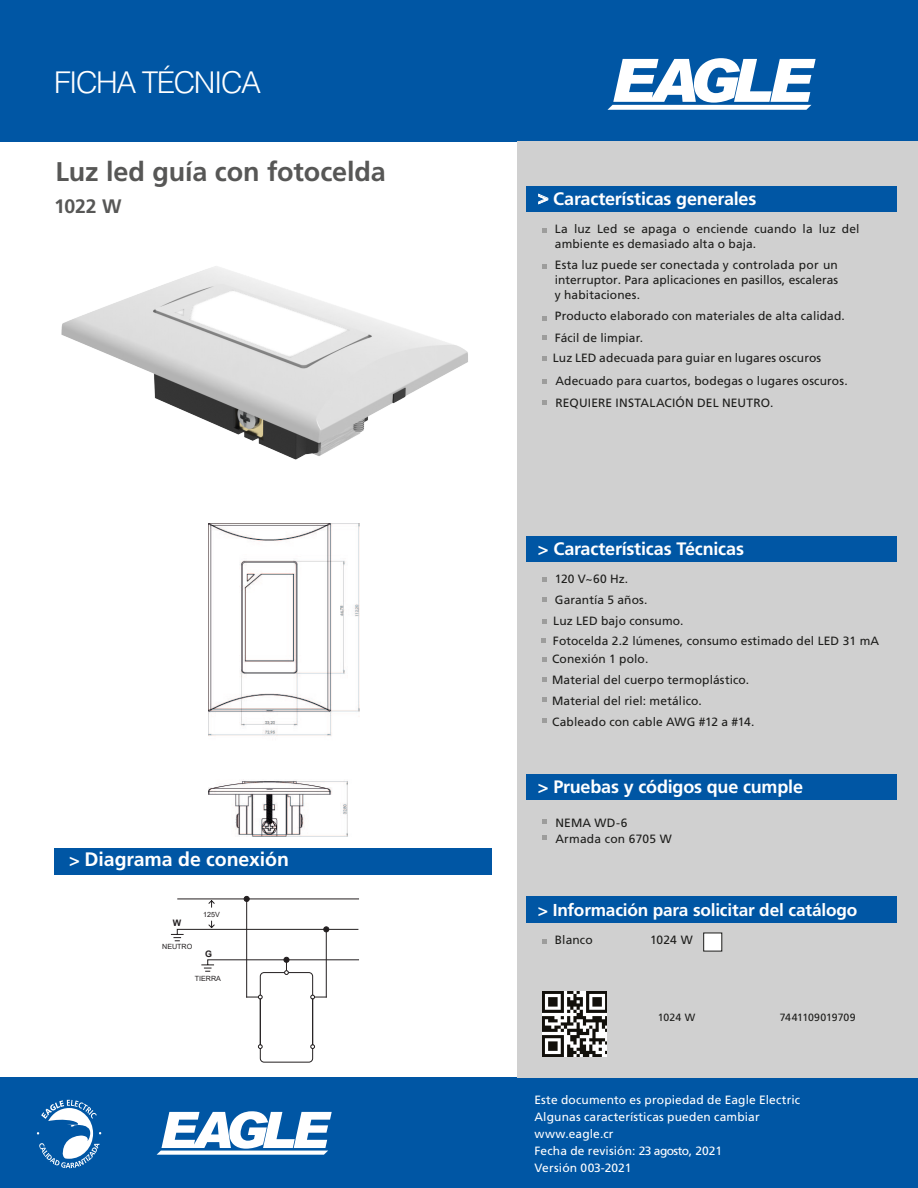
<style>
.page{position:relative;width:918px;height:1188px;background:#fff}
.page>*{position:absolute;margin:0;border:0;box-sizing:border-box;transform-origin:0 0}
.t1{font:300 30px "Helvetica LT Std";letter-spacing:-.05em;color:#fff}
.t2{font:700 27px "Frutiger LT Std";letter-spacing:-.005em;color:#575756}
.t3{font:700 19.5px "Frutiger LT Std";letter-spacing:-.005em;color:#fff}
.t4{font:700 19.5px "Frutiger LT Std";color:#575756}
.t5{font:700 18px "Frutiger LT Std";letter-spacing:-.01em;color:#fff}
.t6{font:700 17.25px "Frutiger LT Std";letter-spacing:-.01em;color:#fff}
.t7{font:12px/21.5px "Frutiger LT Std";letter-spacing:.01em;color:#1d1d1b}
.t8{font:12px/17px "Frutiger LT Std";letter-spacing:.01em;color:#fff}
.t9{font:10.5px "Frutiger LT Std";color:#1d1d1b}
.t10{font:700 9px "Arial";color:#231f20}
.t11{font:7.2px "Arial";color:#231f20}
.s1{font-size:18px}
</style>
<div class="page">
<div style="left:0;top:0;width:918px;height:142px;background:#0056a4"></div>
<div style="left:0;top:1078px;width:918px;height:110px;background:#0056a4"></div>
<div style="left:518px;top:142px;width:400px;height:936px;background:#d0d0d0"></div>
<div style="left:526px;top:186px;width:371px;height:25px;background:#0056a4"></div>
<div style="left:54px;top:848px;width:438px;height:26px;background:#0056a4"></div>
<svg style="left:608px;top:58px;width:208px;height:52px"></svg>
<svg style="left:157px;top:1111px;width:175px;height:44px"></svg>
<svg style="left:37px;top:1100px;width:64px;height:68px"></svg>
<div style="left:526px;top:537px;width:371px;height:25px;background:#0056a4"></div>
<div style="left:526px;top:774px;width:371px;height:26px;background:#0056a4"></div>
<div style="left:526px;top:896px;width:371px;height:27px;background:#0056a4"></div>
<img style="left:542px;top:991px;width:65px;height:66px">
<svg style="left:538px;top:193px;width:11px;height:12px"></svg>
<svg style="left:542px;top:939px;width:5px;height:5px"></svg>
<div style="left:703px;top:933px;width:19px;height:18px;background:#fff;border:1px solid #1d1d1b"></div>
<svg style="left:542px;top:577px;width:5px;height:4px"></svg>
<svg style="left:542px;top:597px;width:5px;height:5px"></svg>
<svg style="left:542px;top:619px;width:5px;height:4px"></svg>
<svg style="left:542px;top:228px;width:5px;height:5px"></svg>
<svg style="left:542px;top:265px;width:5px;height:4px"></svg>
<svg style="left:542px;top:316px;width:5px;height:4px"></svg>
<svg style="left:542px;top:335px;width:5px;height:5px"></svg>
<svg style="left:542px;top:356px;width:5px;height:5px"></svg>
<svg style="left:542px;top:379px;width:5px;height:5px"></svg>
<svg style="left:542px;top:400px;width:5px;height:4px"></svg>
<svg style="left:542px;top:657px;width:5px;height:4px"></svg>
<svg style="left:542px;top:677px;width:5px;height:4px"></svg>
<svg style="left:542px;top:697px;width:5px;height:5px"></svg>
<svg style="left:542px;top:719px;width:5px;height:4px"></svg>
<svg style="left:542px;top:819px;width:5px;height:5px"></svg>
<img style="left:208px;top:555px;width:152px;height:281px">
<img style="left:61px;top:266px;width:407px;height:289px">
<hr style="left:246px;top:899px;width:1px;height:98px;background:#231f20">
<hr style="left:326px;top:929px;width:1px;height:68px;background:#231f20">
<div style="left:260px;top:972px;width:53px;height:90px;border:1px solid #231f20;border-radius:4px"></div>
<svg style="left:310px;top:1044px;width:5px;height:5px"></svg>
<svg style="left:310px;top:995px;width:16px;height:4px"></svg>
<svg style="left:258px;top:1044px;width:5px;height:5px"></svg>
<svg style="left:247px;top:995px;width:16px;height:4px"></svg>
<svg style="left:170px;top:896px;width:189px;height:79px"></svg>
<hr style="left:260px;top:999px;width:1px;height:46px;background:#231f20">
<hr style="left:312px;top:999px;width:1px;height:46px;background:#231f20">
<svg style="left:542px;top:638px;width:4px;height:5px"></svg>
<svg style="left:542px;top:835px;width:5px;height:5px"></svg>
<h1 class="t1" style="left:54px;top:64px;width:209px">FICHA TÉCNICA</h1>
<h2 class="t2" style="left:55px;top:156px;width:332px">Luz led guía con fotocelda</h2>
<h3 class="t4" style="left:54px;top:195px;width:69px">1022 W</h3>
<h3 class="t3" style="left:69px;top:848px;width:221px"><span class="s1">&gt;</span> Diagrama de conexión</h3>
<p class="t10" style="left:173px;top:916px;width:10px">W</p>
<p class="t11" style="left:162px;top:942px;width:32px">NEUTRO</p>
<p class="t11" style="left:203px;top:910px;width:18px">125V</p>
<p class="t10" style="left:205px;top:947px;width:8px">G</p>
<p class="t11" style="left:195px;top:973px;width:28px">TIERRA</p>
<h3 class="t5" style="left:538px;top:188px;width:220px">&gt; Características generales</h3>
<p class="t7" style="left:555px;top:221px;width:306px;line-height:15px">La luz Led se apaga o enciende cuando la luz del ambiente es demasiado alta o baja.</p>
<p class="t7" style="left:555px;top:257px;width:285px;line-height:15px;text-align:justify">Esta luz puede ser conectada y controlada por un interruptor. Para aplicaciones en pasillos, escaleras y habitaciones.</p>
<p class="t7" style="left:555px;top:306px;width:292px">Producto elaborado con materiales de alta calidad.<br>Fácil de limpiar.</p>
<p class="t7" style="left:553px;top:346px;width:296px;line-height:23.2px">Luz LED adecuada para guiar en lugares oscuros<br>Adecuado para cuartos, bodegas o lugares oscuros.</p>
<p class="t7" style="left:555px;top:392px;width:219px">REQUIERE INSTALACIÓN DEL NEUTRO.</p>
<h3 class="t5" style="left:538px;top:538px;width:208px">&gt; Características Técnicas</h3>
<p class="t7" style="left:553px;top:568px;width:132px">120 V~60 Hz.<br>Garantía 5 años.<br>Luz LED bajo consumo.</p>
<p class="t7" style="left:552px;top:649px;width:199px;line-height:20.2px">Conexión 1 polo.<br>Material del cuerpo termoplástico.</p>
<p class="t7" style="left:552px;top:690px;width:204px">Material del riel: metálico.<br>Cableado con cable AWG #12 a #14.</p>
<p class="t7" style="left:553px;top:630px;width:328px">Fotocelda 2.2 lúmenes, consumo estimado del LED 31 mA</p>
<h3 class="t5" style="left:538px;top:776px;width:267px">&gt; Pruebas y códigos que cumple</h3>
<p class="t7" style="left:555px;top:812px;width:73px">NEMA WD-6</p>
<p class="t7" style="left:555px;top:828px;width:118px">Armada con 6705 W</p>
<h3 class="t6" style="left:538px;top:900px;width:321px">&gt; Información para solicitar del catálogo</h3>
<p class="t7" style="left:555px;top:929px;width:39px">Blanco</p>
<p class="t7" style="left:650px;top:929px;width:44px">1024 W</p>
<p class="t9" style="left:658px;top:1011px;width:39px">1024 W</p>
<p class="t9" style="left:780px;top:1011px;width:77px">7441109019709</p>
<p class="t8" style="left:534px;top:1092px;width:267px">Este documento es propiedad de Eagle Electric<br>Algunas características pueden cambiar www.eagle.cr<br>Fecha de revisión: 23 agosto, 2021<br>Versión 003-2021</p>
</div>
